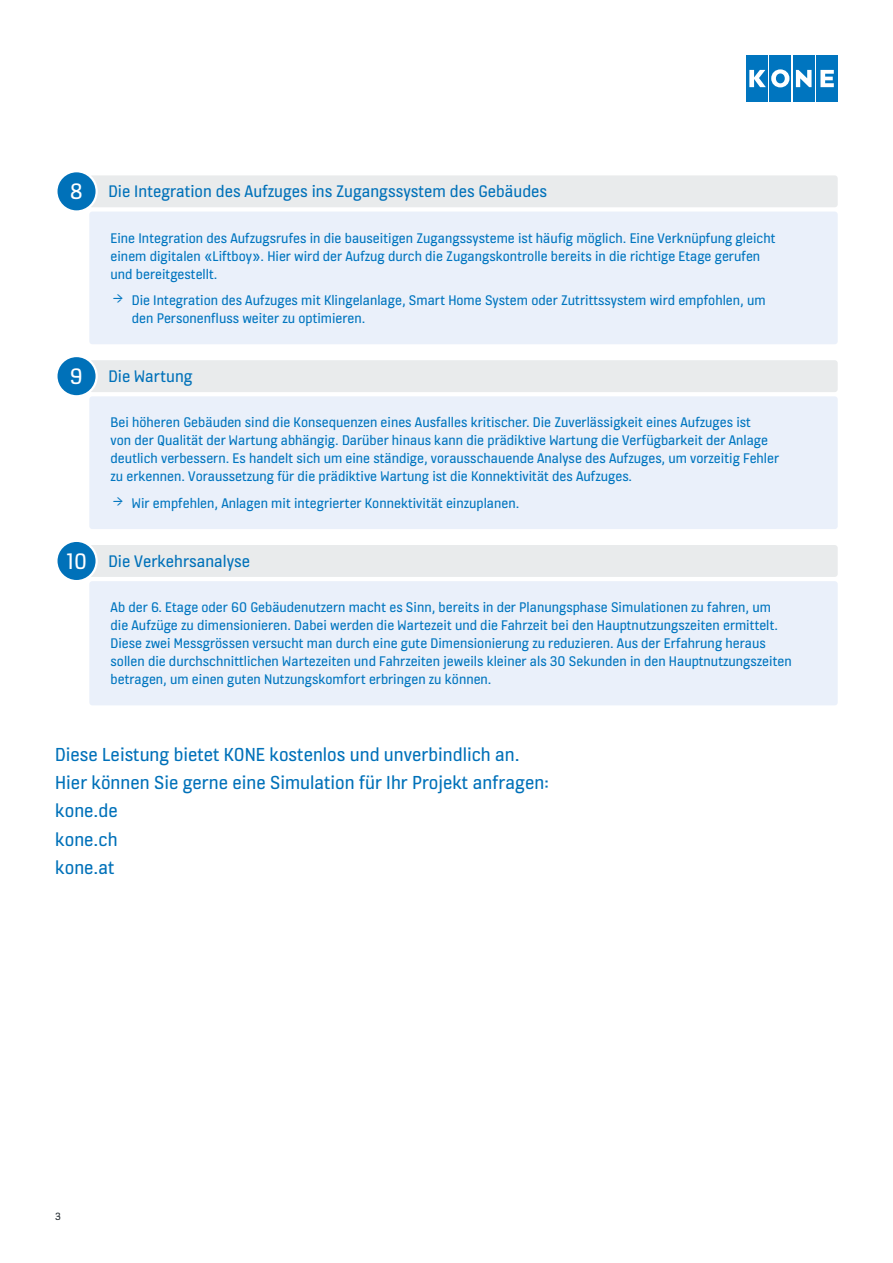
<style>
.page{position:relative;width:893px;height:1263px;background:#fff}
.page>*{position:absolute;margin:0;border:0;box-sizing:border-box;transform-origin:0 0}
.t1{font:20.25px/28.2px "KONE Information";color:#0071b9}
.t2{font:18px "KONE Information";color:#0071b9}
.t3{font:15px/18px "KONE Information";color:#0075bf}
.t4{font:11.25px "KONE Information";color:#262e33}
.s1{font-size:24px;color:#fff}
</style>
<div class="page">
<div style="left:746px;top:55px;width:22px;height:47px;background:#0075bf"></div>
<div style="left:793px;top:55px;width:21px;height:47px;background:#0075bf"></div>
<svg style="left:796px;top:70px;width:15px;height:17px"></svg>
<div style="left:770px;top:55px;width:21px;height:47px;background:#0075bf"></div>
<svg style="left:749px;top:69px;width:40px;height:18px"></svg>
<div style="left:816px;top:55px;width:22px;height:47px;background:#0075bf"></div>
<svg style="left:820px;top:70px;width:14px;height:17px"></svg>
<div style="left:89px;top:212px;width:749px;height:132px;background:#eaf0fa;border-radius:3px"></div>
<div style="left:89px;top:175px;width:749px;height:32px;background:#e9ebec;border-radius:3px"></div>
<div style="left:56px;top:171px;width:41px;height:40px;background:#0071b9;border-radius:50%"></div>
<div style="left:55px;top:170px;width:43px;height:43px;border:2px solid #fff;border-radius:50%"></div>
<div style="left:89px;top:581px;width:749px;height:124px;background:#eaf0fa;border-radius:3px"></div>
<div style="left:89px;top:545px;width:749px;height:32px;background:#e9ebec;border-radius:3px"></div>
<div style="left:56px;top:541px;width:41px;height:40px;background:#0071b9;border-radius:50%"></div>
<div style="left:55px;top:540px;width:43px;height:42px;border:2px solid #fff;border-radius:50%"></div>
<div style="left:89px;top:396px;width:749px;height:133px;background:#eaf0fa;border-radius:3px"></div>
<div style="left:89px;top:360px;width:749px;height:32px;background:#e9ebec;border-radius:3px"></div>
<div style="left:56px;top:356px;width:41px;height:40px;background:#0071b9;border-radius:50%"></div>
<div style="left:55px;top:355px;width:43px;height:42px;border:2px solid #fff;border-radius:50%"></div>
<p class="t2" style="left:70px;top:179px;width:478px"><span class="s1">8</span> Die Integration des Aufzuges ins Zugangssystem des Gebäudes</p>
<p class="t3" style="left:111px;top:228px;width:666px">Eine Integration des Aufzugsrufes in die bauseitigen Zugangssysteme ist häufig möglich. Eine Verknüpfung gleicht einem digitalen «Liftboy». Hier wird der Aufzug durch die Zugangskontrolle bereits in die richtige Etage gerufen und bereitgestellt.</p>
<p class="t3" style="left:132px;top:290px;width:635px">Die Integration des Aufzuges mit Klingelanlage, Smart Home System oder Zutrittssystem wird empfohlen, um den Personenfluss weiter zu optimieren.</p>
<p class="t2" style="left:70px;top:364px;width:124px"><span class="s1">9</span> Die Wartung</p>
<p class="t3" style="left:111px;top:413px;width:670px">Bei höheren Gebäuden sind die Konsequenzen eines Ausfalles kritischer. Die Zuverlässigkeit eines Aufzuges ist<br>von der Qualität der Wartung abhängig. Darüber hinaus kann die prädiktive Wartung die Verfügbarkeit der Anlage deutlich verbessern. Es handelt sich um eine ständige, vorausschauende Analyse des Aufzuges, um vorzeitig Fehler zu erkennen. Voraussetzung für die prädiktive Wartung ist die Konnektivität des Aufzuges.</p>
<p class="t3" style="left:132px;top:493px;width:389px">Wir empfehlen, Anlagen mit integrierter Konnektivität einzuplanen.</p>
<p class="t2" style="left:66px;top:549px;width:186px"><span class="s1">10</span> Die Verkehrsanalyse</p>
<p class="t3" style="left:111px;top:598px;width:683px">Ab der 6. Etage oder 60 Gebäudenutzern macht es Sinn, bereits in der Planungsphase Simulationen zu fahren, um die Aufzüge zu dimensionieren. Dabei werden die Wartezeit und die Fahrzeit bei den Hauptnutzungszeiten ermittelt.<br>Diese zwei Messgrössen versucht man durch eine gute Dimensionierung zu reduzieren. Aus der Erfahrung heraus sollen die durchschnittlichen Wartezeiten und Fahrzeiten jeweils kleiner als 30 Sekunden in den Hauptnutzungszeiten betragen, um einen guten Nutzungskomfort erbringen zu können.</p>
<h1 class="t1" style="left:55px;top:739px;width:496px">Diese Leistung bietet KONE kostenlos und unverbindlich an.<br>Hier können Sie gerne eine Simulation für Ihr Projekt anfragen: kone.de<br>kone.ch<br>kone.at</h1>
<p class="t4" style="left:55px;top:1209px;width:7px">3</p>
</div>
